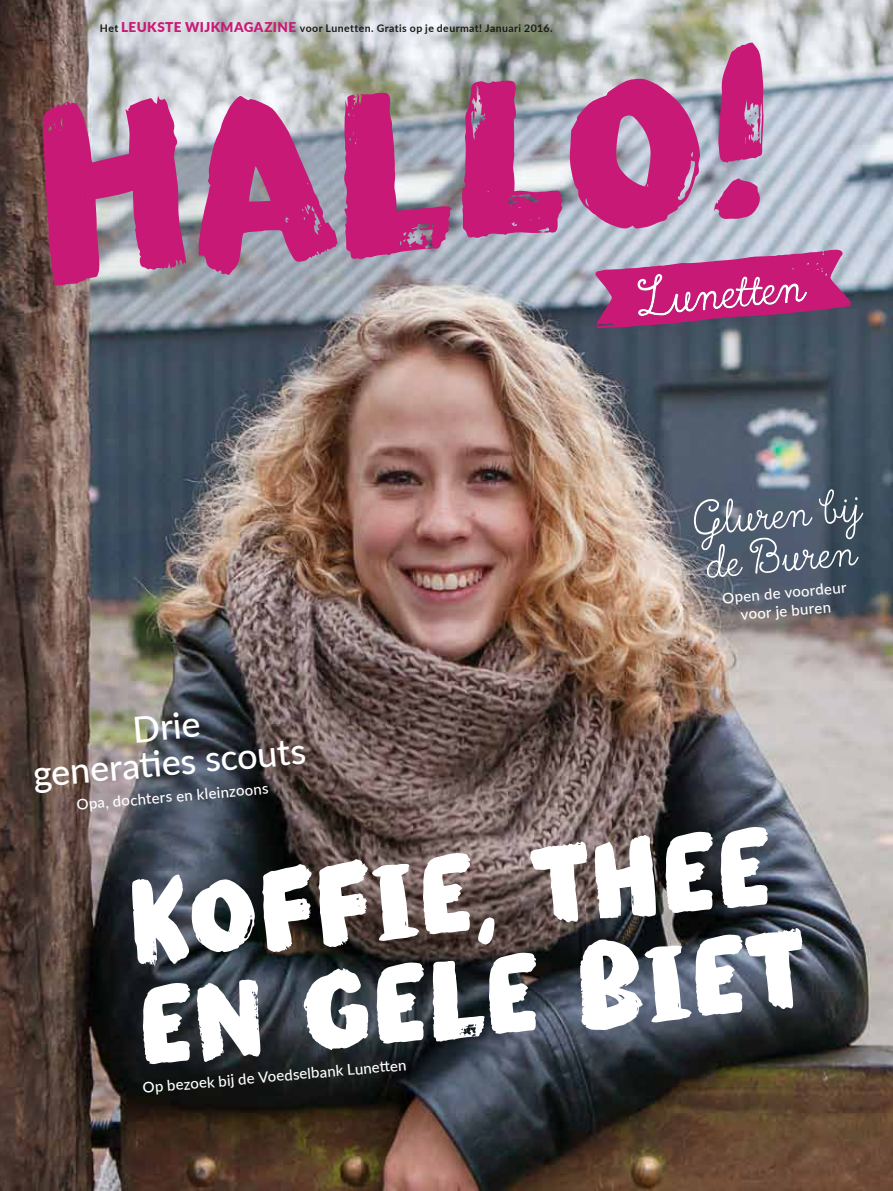
<style>
.page{position:relative;width:893px;height:1191px;background:#fff}
.page>*{position:absolute;margin:0;border:0;box-sizing:border-box;transform-origin:0 0}
.t1{font:108px/105px "Modern Brush";color:#fff}
.t2{font:57px/43.5px "True North Script";color:#fff}
.t3{font:500 36px/36px "Lato";color:#fff;text-align:center}
.t4{font:500 15px/18px "Lato";color:#fff;text-align:center}
.t5{font:700 10.5px "Lato";letter-spacing:.04em;color:#1a1a18}
.s1{font-weight:900;font-size:13.5px;color:#c81b77}
</style>
<div class="page">
<img style="left:0;top:0;width:893px;height:1191px">
<svg style="left:43px;top:95px;width:143px;height:191px;background:#bc4f8a"></svg>
<svg style="left:196px;top:96px;width:142px;height:181px;background:#ba5f95"></svg>
<svg style="left:718px;top:43px;width:46px;height:120px;background:#c3428a"></svg>
<svg style="left:713px;top:178px;width:47px;height:41px;background:#c24f93"></svg>
<svg style="left:344px;top:92px;width:108px;height:169px;background:#b76093"></svg>
<svg style="left:461px;top:79px;width:239px;height:161px;background:#bf5f98"></svg>
<svg style="left:595px;top:249px;width:256px;height:79px;background:#b54e8d"></svg>
<p class="t5" style="left:100px;top:21px;width:454px">Het <span class="s1">LEUKSTE WIJKMAGAZINE</span> voor Lunetten. Gratis op je deurmat! Januari 2016.</p>
<h2 class="t2" style="left:692px;top:502px;width:169px;rotate:-5deg">Gluren bij de Buren</h2>
<p class="t4" style="left:721px;top:588px;width:126px;rotate:-5deg">Open de voordeur voor je buren</p>
<h3 class="t3" style="left:28px;top:719px;width:275px;rotate:-5deg">Drie<br>generati es scouts</h3>
<p class="t4" style="left:76px;top:795px;width:194px;rotate:-5deg">Opa, dochters en kleinzoons</p>
<h1 class="t1" style="left:124px;top:870px;width:674px;rotate:-5deg">Koffi e, thee en gele biet</h1>
<p class="t4" style="left:142px;top:1078px;width:266px;rotate:-5deg">Op bezoek bij de Voedselbank Lunett en</p>
</div>
